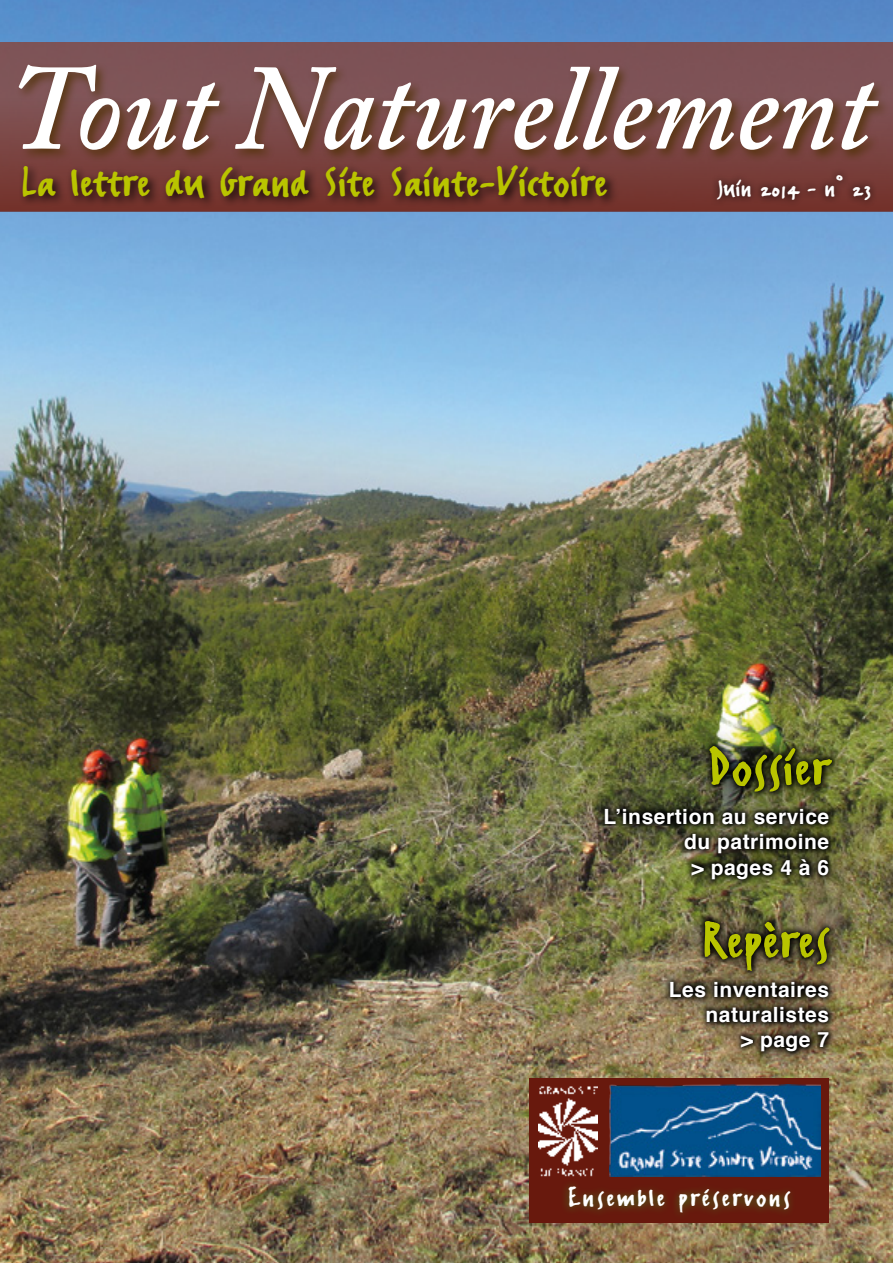
<style>
.page{position:relative;width:893px;height:1263px;background:#fff}
.page>*{position:absolute;margin:0;border:0;box-sizing:border-box;transform-origin:0 0}
.t1{font:italic 600 121.2px "Adobe Caslon Pro";color:#fff;scale:.93 1}
.t2{font:60px "FF Erikrighthand";letter-spacing:.025em;color:#b9c400}
.t3{font:48px "FF Erikrighthand";letter-spacing:.025em;color:#b9c400}
.t4{font:29.55px "FF Erikrighthand";letter-spacing:.1em;color:#fff}
.t5{font:27px "FF Erikrighthand";letter-spacing:.025em;color:#fff}
.t6{font:700 21px/25.2px "Helvetica";letter-spacing:.025em;color:#fff;text-align:right}
</style>
<div class="page">
<img style="left:0;top:0;width:893px;height:1263px">
<div style="left:529px;top:1078px;width:300px;height:144px;background:#68190d"></div>
<div style="left:0;top:43px;width:893px;height:168px;background:#7d5155"></div>
<div style="left:0;top:98px;width:893px;height:113px;background:linear-gradient(to bottom,#815658,#733029)"></div>
<div style="left:16px;top:62px;width:875px;height:100px;background:#4d2f00;opacity:.75"></div>
<div style="left:709px;top:168px;width:168px;height:40px;background:#000;opacity:.75"></div>
<img style="left:610px;top:1085px;width:210px;height:91px">
<img style="left:538px;top:1086px;width:60px;height:91px">
<div style="left:560px;top:1178px;width:237px;height:43px;background:#3e7b21;opacity:.75"></div>
<img style="left:581px;top:725px;width:273px;height:350px">
<img style="left:598px;top:740px;width:241px;height:318px">
<div style="left:19px;top:161px;width:602px;height:49px;background:#000;opacity:.75"></div>
<h1 class="t1" style="left:9px;top:36px;width:931px">Tout Naturellement</h1>
<p class="t5" style="left:718px;top:172px;width:155px">Juin 2014 - n° 23</p>
<h3 class="t3" style="left:21px;top:153px;width:587px">La lettre du Grand Site Sainte-Victoire</h3>
<h2 class="t2" style="left:708px;top:731px;width:122px">Dossier</h2>
<p class="t6" style="left:603px;top:804px;width:227px">L’insertion au service du patrimoine<br>&gt; pages 4 à 6</p>
<h2 class="t2" style="left:703px;top:904px;width:128px">Repères</h2>
<p class="t6" style="left:669px;top:977px;width:162px">Les inventaires naturalistes<br>&gt; page 7</p>
<h3 class="t4" style="left:568px;top:1180px;width:223px">Ensemble préservons</h3>
</div>
